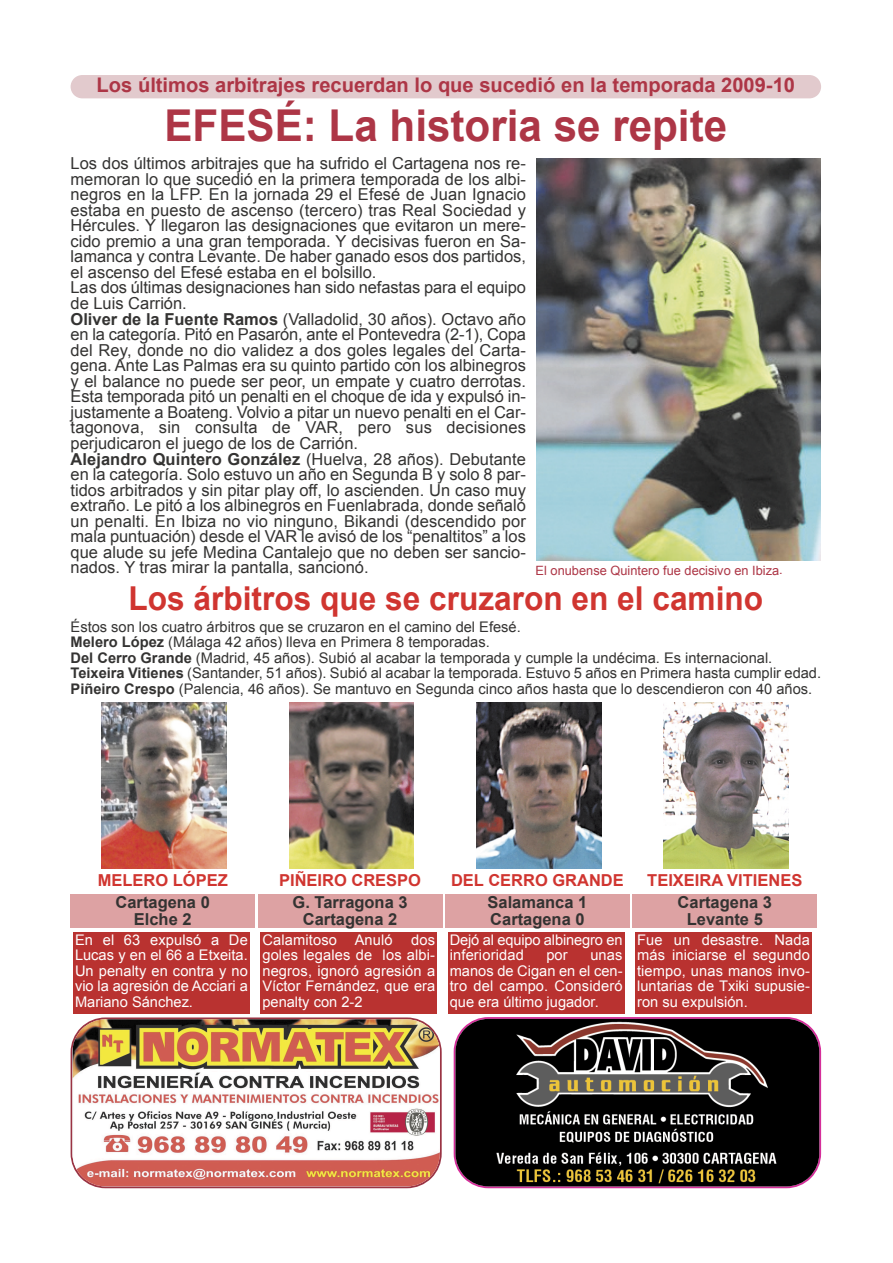
<style>
.page{position:relative;width:893px;height:1263px;background:#fff}
.page>*{position:absolute;margin:0;border:0;box-sizing:border-box;transform-origin:0 0}
.t1{font:700 43.95px "Arial";color:#ad3646;scale:.96 1}
.t2{font:700 33px "Arial";color:#d03530;scale:.96 1}
.t3{font:700 20.1px "Arial";color:#ad3646}
.t4{font:16.5px/15.6px "Arial";color:#343332}
.t5{font:700 16.5px/16.5px "Arial";color:#343332;text-align:center}
.t6{font:700 16.5px "Arial";color:#d03530}
.t7{font:14.7px/15.6px "Arial";color:#fff;text-align:justify}
.t8{font:14.7px/15.6px "Arial";color:#343332}
.t9{font:12.75px "Arial";color:#ad3646}
.s1{font-weight:700}
</style>
<div class="page">
<div style="left:71px;top:75px;width:750px;height:23px;background:#e2cacd"></div>
<img style="left:536px;top:158px;width:284px;height:402px">
<img style="left:102px;top:703px;width:124px;height:166px">
<img style="left:289px;top:703px;width:124px;height:166px">
<img style="left:476px;top:703px;width:125px;height:166px">
<img style="left:663px;top:703px;width:125px;height:166px">
<div style="left:71px;top:895px;width:184px;height:33px;background:#dda2a3"></div>
<div style="left:73px;top:932px;width:177px;height:82px;background:#b93230"></div>
<div style="left:258px;top:895px;width:184px;height:33px;background:#dda2a3"></div>
<div style="left:260px;top:932px;width:177px;height:82px;background:#b93230"></div>
<div style="left:445px;top:895px;width:184px;height:33px;background:#dda2a3"></div>
<div style="left:448px;top:932px;width:176px;height:82px;background:#b93230"></div>
<div style="left:632px;top:895px;width:185px;height:33px;background:#dda2a3"></div>
<div style="left:635px;top:932px;width:176px;height:82px;background:#b93230"></div>
<svg style="left:453px;top:1017px;width:368px;height:171px"></svg>
<img style="left:456px;top:1019px;width:363px;height:167px">
<svg style="left:71px;top:1017px;width:370px;height:171px"></svg>
<img style="left:72px;top:1019px;width:368px;height:167px">
<p class="t3" style="left:97px;top:74px;width:700px">Los últimos arbitrajes recuerdan lo que sucedió en la temporada 2009-10</p>
<h1 class="t1" style="left:164px;top:101px;width:587px">EFESÉ: La historia se repite</h1>
<p class="t4" style="left:71px;top:155px;width:457px">Los dos últimos arbitrajes que ha sufrido el Cartagena nos re&shy;memoran lo que sucedió en la primera temporada de los albi&shy;negros en la LFP. En la jornada 29 el Efesé de Juan Ignacio estaba en puesto de ascenso (tercero) tras Real Sociedad y Hércules. Y llegaron las designaciones que evitaron un mere&shy;cido premio a una gran temporada. Y decisivas fueron en Sa&shy;lamanca y contra Levante. De haber ganado esos dos partidos, el ascenso del Efesé estaba en el bolsillo.<br>Las dos últimas designaciones han sido nefastas para el equipo de Luis Carrión.<br><span class="s1">Oliver de la Fuente Ramos</span> (Valladolid, 30 años). Octavo año en la categoría. Pitó en Pasarón, ante el Pontevedra (2-1), Copa del Rey, donde no dio validez a dos goles legales del Carta&shy;gena. Ante Las Palmas era su quinto partido con los albinegros y el balance no puede ser peor, un empate y cuatro derrotas.<br>Esta temporada pitó un penalti en el choque de ida y expulsó in&shy;justamente a Boateng. Volvio a pitar un nuevo penalti en el Car&shy;tagonova, sin consulta de VAR, pero sus decisiones perjudicaron el juego de los de Carrión.<br><span class="s1">Alejandro Quintero González</span> (Huelva, 28 años). Debutante en la categoría. Solo estuvo un año en Segunda B y solo 8 par&shy;tidos arbitrados y sin pitar play off, lo ascienden. Un caso muy extraño. Le pitó a los albinegros en Fuenlabrada, donde señaló un penalti. En Ibiza no vio ninguno, Bikandi (descendido por mala puntuación) desde el VAR le avisó de los “penaltitos” a los que alude su jefe Medina Cantalejo que no deben ser sancio&shy;nados. Y tras mirar la pantalla, sancionó.</p>
<p class="t9" style="left:535px;top:563px;width:249px">El onubense Quintero fue decisivo en Ibiza.</p>
<h2 class="t2" style="left:128px;top:580px;width:662px">Los árbitros que se cruzaron en el camino</h2>
<p class="t8" style="left:71px;top:619px;width:752px">Éstos son los cuatro árbitros que se cruzaron en el camino del Efesé.<br><span class="s1">Melero López</span> (Málaga 42 años) lleva en Primera 8 temporadas.<br><span class="s1">Del Cerro Grande</span> (Madrid, 45 años). Subió al acabar la temporada y cumple la undécima. Es internacional.<br><span class="s1">Teixeira Vitienes</span> (Santander, 51 años). Subió al acabar la temporada. Estuvo 5 años en Primera hasta cumplir edad.<br><span class="s1">Piñeiro Crespo</span> (Palencia, 46 años). Se mantuvo en Segunda cinco años hasta que lo descendieron con 40 años.</p>
<p class="t6" style="left:98px;top:871px;width:131px">MELERO LÓPEZ</p>
<p class="t6" style="left:279px;top:871px;width:143px">PIÑEIRO CRESPO</p>
<p class="t6" style="left:451px;top:871px;width:174px">DEL CERRO GRANDE</p>
<p class="t6" style="left:647px;top:871px;width:156px">TEIXEIRA VITIENES</p>
<p class="t5" style="left:115px;top:895px;width:96px">Cartagena 0<br>Elche 2</p>
<p class="t7" style="left:75px;top:932px;width:174px">En el 63 expulsó a De Lucas y en el 66 a Etxeita.<br>Un penalty en contra y no vio la agresión de Acciari a Mariano Sánchez.</p>
<p class="t5" style="left:292px;top:895px;width:117px">G. Tarragona 3<br>Cartagena 2</p>
<p class="t7" style="left:262px;top:932px;width:132px">Calamitoso Anuló</p>
<p class="t7" style="left:262px;top:932px;width:174px;text-indent:149px">dos goles legales de los albi&shy;negros, ignoró agresión a Víctor Fernández, que era penalty con 2-2</p>
<p class="t5" style="left:487px;top:895px;width:101px;text-align:left">Salamanca 1<br>Cartagena 0</p>
<p class="t7" style="left:450px;top:932px;width:174px">Dejó al equipo albinegro en inferioridad</p>
<p class="t7" style="left:450px;top:947px;width:174px;text-indent:141px">unas manos de Cigan en el cen&shy;tro del campo. Consideró que era último jugador.</p>
<p class="t7" style="left:546px;top:947px;width:23px">por</p>
<p class="t5" style="left:677px;top:895px;width:96px">Cartagena 3<br>Levante 5</p>
<p class="t7" style="left:637px;top:932px;width:174px">Fue un desastre. Nada más iniciarse el segundo tiempo, unas manos invo&shy;luntarias de Txiki supusie&shy;ron su expulsión.</p>
</div>
